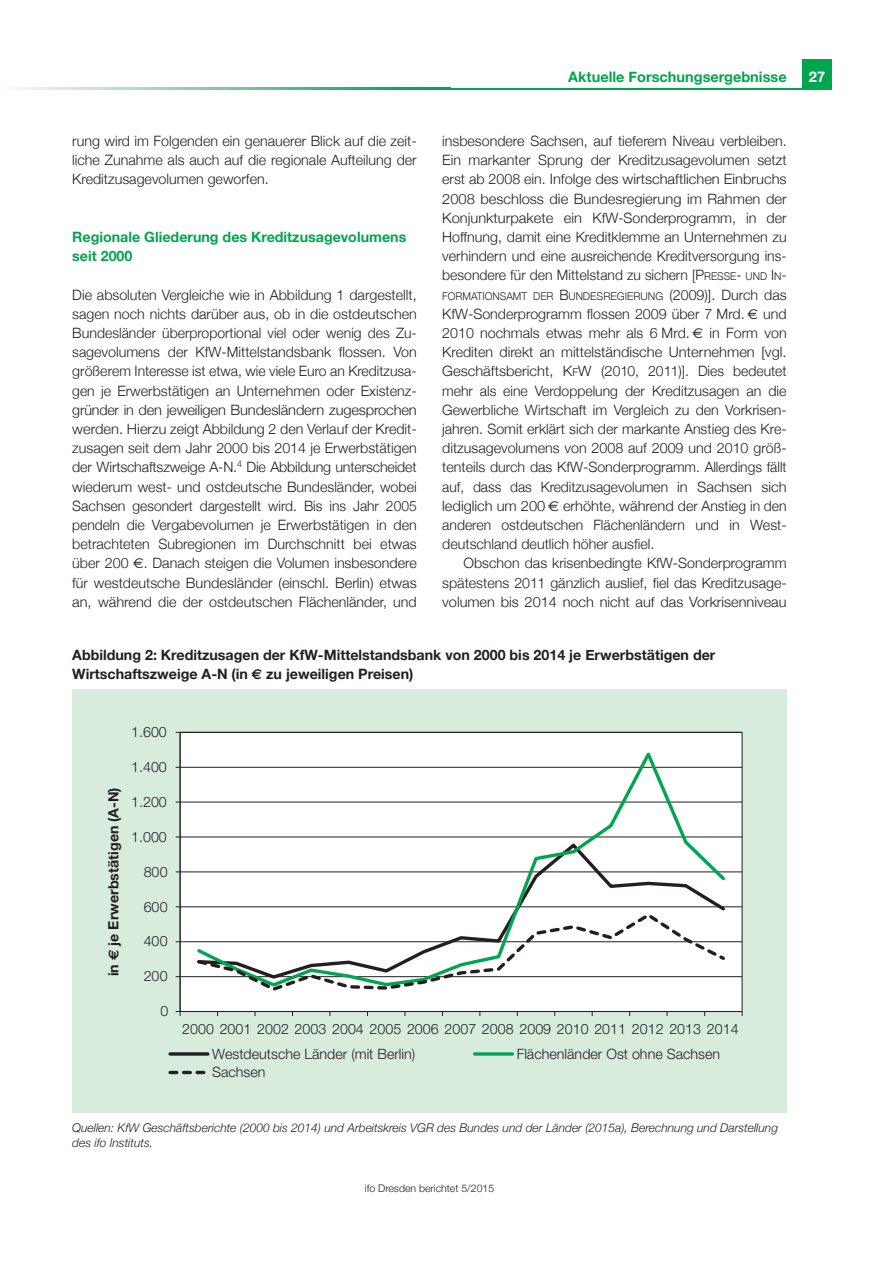
<style>
.page{position:relative;width:893px;height:1263px;background:#fff}
.page>*{position:absolute;margin:0;border:0;box-sizing:border-box;transform-origin:0 0}
.t1{font:700 14.7px "Helvetica Neue";color:#fff}
.t2{font:700 14.55px "Helvetica Neue";color:#00a54f}
.t3{font:300 14.25px/19.2px "Helvetica Neue";color:#231f20;text-align:justify}
.t4{font:700 14.25px/18.8px "Helvetica Neue";color:#231f20}
.t5{font:700 14.25px/19.2px "Helvetica Neue";color:#00a54f}
.t6{font:italic 300 12px/15px "Helvetica Neue";color:#231f20}
.t7{font:300 10.65px "Helvetica Neue";color:#231f20}
.t8{font:300 10.5px "Helvetica Neue";color:#231f20}
.s1{font-family:"Euro Sans";font-weight:400}
.s2{font-size:10.65px}
.s3{font-size:14.25px}
.s4{font-family:"Euro Sans"}
</style>
<div class="page">
<div style="left:802px;top:60px;width:30px;height:29px;background:#00a54f"></div>
<hr style="left:448px;top:88px;width:384px;height:1px;background:#00a54f">
<svg style="left:11px;top:88px;width:437px;height:1px"></svg>
<div style="left:72px;top:689px;width:715px;height:423px;background:#d8ecdd"></div>
<div style="left:180px;top:732px;width:562px;height:279px;background:#fff"></div>
<hr style="left:180px;top:976px;width:562px;height:1px;background:#231f20">
<hr style="left:180px;top:941px;width:562px;height:1px;background:#231f20">
<hr style="left:180px;top:906px;width:562px;height:1px;background:#231f20">
<hr style="left:180px;top:871px;width:562px;height:1px;background:#231f20">
<hr style="left:180px;top:836px;width:562px;height:1px;background:#231f20">
<hr style="left:180px;top:802px;width:562px;height:1px;background:#231f20">
<hr style="left:180px;top:767px;width:562px;height:1px;background:#231f20">
<hr style="left:180px;top:732px;width:562px;height:1px;background:#231f20">
<hr style="left:180px;top:732px;width:1px;height:279px;background:#231f20">
<hr style="left:180px;top:1011px;width:562px;height:1px;background:#231f20">
<svg style="left:176px;top:1011px;width:5px;height:5px"></svg>
<svg style="left:194px;top:752px;width:534px;height:226px"></svg>
<svg style="left:195px;top:911px;width:533px;height:80px"></svg>
<svg style="left:170px;top:1052px;width:38px;height:4px"></svg>
<svg style="left:475px;top:1052px;width:37px;height:4px"></svg>
<svg style="left:170px;top:1071px;width:36px;height:3px"></svg>
<p class="t3" style="left:72px;top:131px;width:346px">rung wird im Folgenden ein genauerer Blick auf die zeit&shy;liche Zunahme als auch auf die regionale Aufteilung der Kreditzusagevolumen geworfen.</p>
<p class="t5" style="left:72px;top:227px;width:336px">Regionale Gliederung des Kreditzusagevolumens seit 2000</p>
<p class="t3" style="left:72px;top:285px;width:346px">Die absoluten Vergleiche wie in Abbildung 1 dargestellt, sagen noch nichts darüber aus, ob in die ostdeutschen Bundesländer überproportional viel oder wenig des Zu&shy;sagevolumens der KfW-Mittelstandsbank flossen. Von größerem Interesse ist etwa, wie viele Euro an Kreditzusa&shy;gen je Erwerbstätigen an Unternehmen oder Existenz&shy;gründer in den jeweiligen Bundesländern zugesprochen werden. Hierzu zeigt Abbildung 2 den Verlauf der Kredit&shy;zusagen seit dem Jahr 2000 bis 2014 je Erwerbstätigen der Wirtschaftszweige A-N.<sup>4</sup> Die Abbildung unterscheidet wiederum west- und ostdeutsche Bundesländer, wobei Sachsen gesondert dargestellt wird. Bis ins Jahr 2005 pendeln die Vergabevolumen je Erwerbstätigen in den betrachteten Subregionen im Durchschnitt bei etwas über 200 <span class="s1">€</span>. Danach steigen die Volumen insbesondere für westdeutsche Bundesländer (einschl. Berlin) etwas an, während die der ostdeutschen Flächenländer, und</p>
<p class="t2" style="left:568px;top:68px;width:220px">Aktuelle Forschungsergebnisse</p>
<p class="t3" style="left:442px;top:131px;width:346px">insbesondere Sachsen, auf tieferem Niveau verbleiben.<br>Ein markanter Sprung der Kreditzusagevolumen setzt erst ab 2008 ein. Infolge des wirtschaftlichen Einbruchs 2008 beschloss die Bundesregierung im Rahmen der Konjunkturpakete ein KfW-Sonderprogramm, in der Hoffnung, damit eine Kreditklemme an Unternehmen zu verhindern und eine ausreichende Kreditversorgung ins&shy;besondere für den Mittelstand zu sichern [P<span class="s2">RESSE</span>- <span class="s2">UND</span> I<span class="s2">N</span>-</p>
<p class="t7" style="left:442px;top:289px;width:346px">FORMATIONSAMT DER <span class="s3">B</span>UNDESREGIERUNG <span class="s3">(2009)]. Durch das</span></p>
<p class="t3" style="left:442px;top:304px;width:346px">KfW-Sonderprogramm flossen 2009 über 7 Mrd. <span class="s1">€</span> und 2010 nochmals etwas mehr als 6 Mrd. <span class="s1">€</span> in Form von Krediten direkt an mittelständische Unternehmen [vgl.<br>Geschäftsbericht, K<span class="s2">F</span>W (2010, 2011)]. Dies bedeutet mehr als eine Verdoppelung der Kreditzusagen an die Gewerbliche Wirtschaft im Vergleich zu den Vorkrisen&shy;jahren. Somit erklärt sich der markante Anstieg des Kre&shy;ditzusagevolumens von 2008 auf 2009 und 2010 größ&shy;tenteils durch das KfW-Sonderprogramm. Allerdings fällt auf, dass das Kreditzusagevolumen in Sachsen sich lediglich um 200 <span class="s1">€</span> erhöhte, während der Anstieg in den anderen ostdeutschen Flächenländern und in West&shy;deutschland deutlich höher ausfiel.</p>
<p class="t3" style="left:442px;top:553px;width:346px;text-indent:21px">Obschon das krisenbedingte KfW-Sonderprogramm spätestens 2011 gänzlich auslief, fiel das Kreditzusage&shy;volumen bis 2014 noch nicht auf das Vorkrisenniveau</p>
<p class="t4" style="left:72px;top:645px;width:645px">Abbildung 2: Kreditzusagen der KfW-Mittelstandsbank von 2000 bis 2014 je Erwerbstätigen der<br>Wirtschaftszweige A-N (in <span class="s4">€</span> zu jeweiligen Preisen)</p>
<p class="t3" style="left:131px;top:724px;width:37px">1.600</p>
<p class="t4" style="left:105px;top:976px;width:191px;rotate:-90deg">in <span class="s4">€</span> je Erwerbstätigen (A-N)</p>
<p class="t3" style="left:131px;top:759px;width:37px">1.400</p>
<p class="t3" style="left:131px;top:793px;width:37px">1.200</p>
<p class="t3" style="left:131px;top:828px;width:37px">1.000</p>
<p class="t3" style="left:144px;top:863px;width:25px">800</p>
<p class="t3" style="left:144px;top:898px;width:25px">600</p>
<p class="t3" style="left:144px;top:933px;width:25px">400</p>
<p class="t3" style="left:144px;top:968px;width:25px">200</p>
<p class="t3" style="left:160px;top:1003px;width:9px">0</p>
<p class="t3" style="left:182px;top:1021px;width:558px">2000 2001 2002 2003 2004 2005 2006 2007 2008 2009 2010 2011 2012 2013 2014</p>
<p class="t3" style="left:212px;top:1045px;width:205px">Westdeutsche Länder (mit Berlin)</p>
<p class="t3" style="left:517px;top:1045px;width:205px">Flächenländer Ost ohne Sachsen</p>
<p class="t3" style="left:212px;top:1064px;width:55px">Sachsen</p>
<p class="t6" style="left:72px;top:1120px;width:707px">Quellen: KfW Geschäftsberichte (2000 bis 2014) und Arbeitskreis VGR des Bundes und der Länder (2015a), Berechnung und Darstellung des ifo Instituts.</p>
<p class="t8" style="left:365px;top:1182px;width:131px">ifo Dresden berichtet 5/2015</p>
<p class="t1" style="left:809px;top:68px;width:18px">27</p>
</div>
